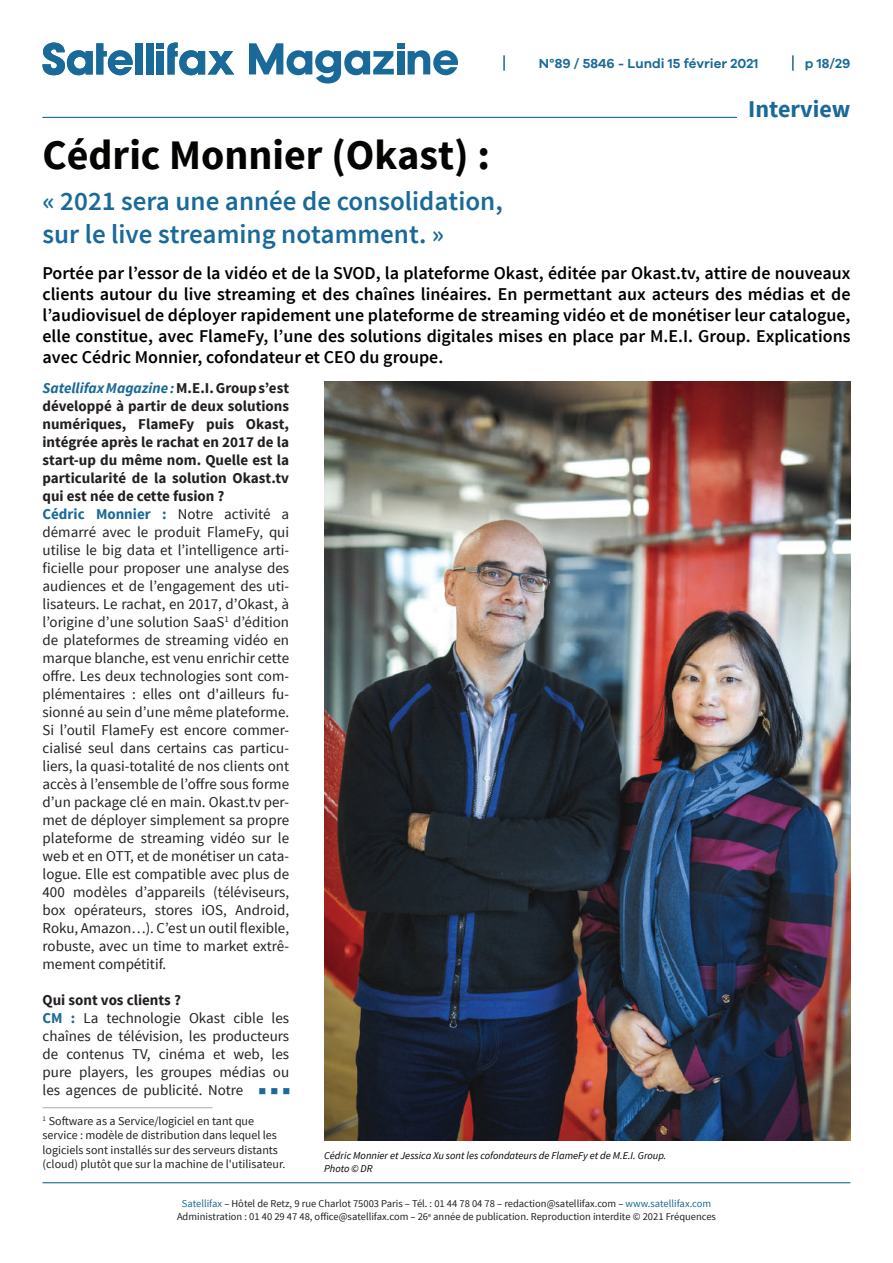
<style>
.page{position:relative;width:893px;height:1263px;background:#fff}
.page>*{position:absolute;margin:0;border:0;box-sizing:border-box;transform-origin:0 0}
.t1{font:700 42px "Source Sans Pro";color:#040503}
.t2{font:600 27px/32.4px "Source Sans Pro";color:#196a98}
.t3{font:700 24px "Source Sans Pro";color:#196a98}
.t4{font:600 18px/21px "Source Sans Pro";color:#000001;text-align:justify}
.t5{font:15px/18px "Source Sans Pro";color:#231f20}
.t6{font:600 13.5px "Galano Grotesque";color:#196a98}
.t7{font:12px/14.4px "Source Sans Pro";color:#231f20}
.t8{font:10.5px/13.5px "Source Sans Pro";color:#231f20;text-align:center}
.t9{font:italic 10.5px/12.6px "Source Sans Pro";color:#000001}
.t10{font:10.5px "Wingdings";color:#196a98}
.s1{font-weight:700;font-style:italic;color:#196a98}
.s2{font-weight:700}
.s3{font-weight:700;color:#196a98}
.s4{color:#196a98}
</style>
<div class="page">
<hr style="left:43px;top:1182px;width:807px;height:1px;background:#196a98">
<div style="left:157px;top:43px;width:7px;height:6px;background:#196a98"></div>
<div style="left:157px;top:51px;width:7px;height:23px;background:#196a98"></div>
<div style="left:136px;top:43px;width:7px;height:31px;background:#196a98"></div>
<svg style="left:43px;top:43px;width:90px;height:32px"></svg>
<svg style="left:167px;top:43px;width:67px;height:32px"></svg>
<div style="left:146px;top:43px;width:7px;height:31px;background:#196a98"></div>
<div style="left:397px;top:43px;width:7px;height:6px;background:#196a98"></div>
<div style="left:397px;top:51px;width:7px;height:23px;background:#196a98"></div>
<svg style="left:249px;top:43px;width:145px;height:41px"></svg>
<svg style="left:408px;top:50px;width:50px;height:25px"></svg>
<svg style="left:792px;top:55px;width:2px;height:16px"></svg>
<svg style="left:503px;top:55px;width:2px;height:16px"></svg>
<hr style="left:43px;top:1107px;width:170px;height:1px;background:#acadad">
<hr style="left:42px;top:117px;width:695px;height:1px;background:#196a98">
<img style="left:324px;top:382px;width:526px;height:759px">
<p class="t6" style="left:539px;top:56px;width:221px">N°89 / 5846 - Lundi 15 février 2021</p>
<p class="t6" style="left:805px;top:56px;width:47px">p 18/29</p>
<h1 class="t1" style="left:42px;top:128px;width:449px">Cédric Monnier (Okast) :</h1>
<h2 class="t2" style="left:42px;top:186px;width:462px">« 2021 sera une année de consolidation, sur le live streaming notamment. »</h2>
<h3 class="t3" style="left:748px;top:93px;width:104px">Interview</h3>
<p class="t4" style="left:42px;top:263px;width:810px">Portée par l’essor de la vidéo et de la SVOD, la plateforme Okast, éditée par Okast.tv, attire de nouveaux clients autour du live streaming et des chaînes linéaires. En permettant aux acteurs des médias et de l’audiovisuel de déployer rapidement une plateforme de streaming vidéo et de monétiser leur catalogue, elle constitue, avec FlameFy, l’une des solutions digitales mises en place par M.E.I. Group. Explications avec Cédric Monnier, cofondateur et CEO du groupe.</p>
<p class="t5" style="left:43px;top:379px;width:248px"><span class="s1">Satellifax Magazine:</span><span class="s2">M.E.I. Group s’est développé à partir de deux solutions numériques, FlameFy puis Okast, intégrée après le rachat en 2017 de la start-up du même nom. Quelle est la particularité de la solution Okast.tv qui est née de cette fusion ?<br></span><span class="s3">Cédric Monnier :</span> Notre activité a démarré avec le produit FlameFy, qui utilise le big data et l’intelligence arti&shy;ficielle pour proposer une analyse des audiences et de l’engagement des uti&shy;lisateurs. Le rachat, en 2017, d’Okast, à l’origine d’une solution SaaS<sup>1</sup> d’édition de plateformes de streaming vidéo en marque blanche, est venu enrichir cette offre. Les deux technologies sont com&shy;plémentaires : elles ont d'ailleurs fu&shy;sionné au sein d’une même plateforme.<br>Si l’outil FlameFy est encore commer&shy;cialisé seul dans certains cas particu&shy;liers, la quasi-totalité de nos clients ont accès à l’ensemble de l’offre sous forme d’un package clé en main. Okast.tv per&shy;met de déployer simplement sa propre plateforme de streaming vidéo sur le web et en OTT, et de monétiser un cata&shy;logue. Elle est compatible avec plus de 400 modèles d’appareils (téléviseurs, box opérateurs, stores iOS, Android, Roku, Amazon…). C’est un outil flexible, robuste, avec un time to market extrê&shy;mement compétitif.</p>
<p class="t5" style="left:43px;top:991px;width:248px"><span class="s2">Qui sont vos clients ?<br></span><span class="s3">CM :</span> La technologie Okast cible les chaînes de télévision, les producteurs de contenus TV, cinéma et web, les pure players, les groupes médias ou les agences de publicité. Notre</p>
<p class="t7" style="left:43px;top:1114px;width:245px"><sup>1</sup> Software as a Service/logiciel en tant que service : modèle de distribution dans lequel les logiciels sont installés sur des serveurs distants (cloud) plutôt que sur la machine de l'utilisateur.</p>
<p class="t10" style="left:258px;top:1085px;width:33px">■■■</p>
<p class="t9" style="left:324px;top:1149px;width:344px">Cédric Monnier et Jessica Xu sont les cofondateurs de FlameFy et de M.E.I. Group.<br>Photo © DR</p>
<p class="t8" style="left:177px;top:1197px;width:540px"><span class="s4">Satellifax</span> – Hôtel de Retz, 9 rue Charlot 75003 Paris – Tél. : 01 44 78 04 78 – redaction@satellifax.com – <span class="s4">www.satellifax.com<br></span>Administration : 01 40 29 47 48, office@satellifax.com – 26<sup>e</sup> année de publication. Reproduction interdite © 2021 Fréquences</p>
</div>
